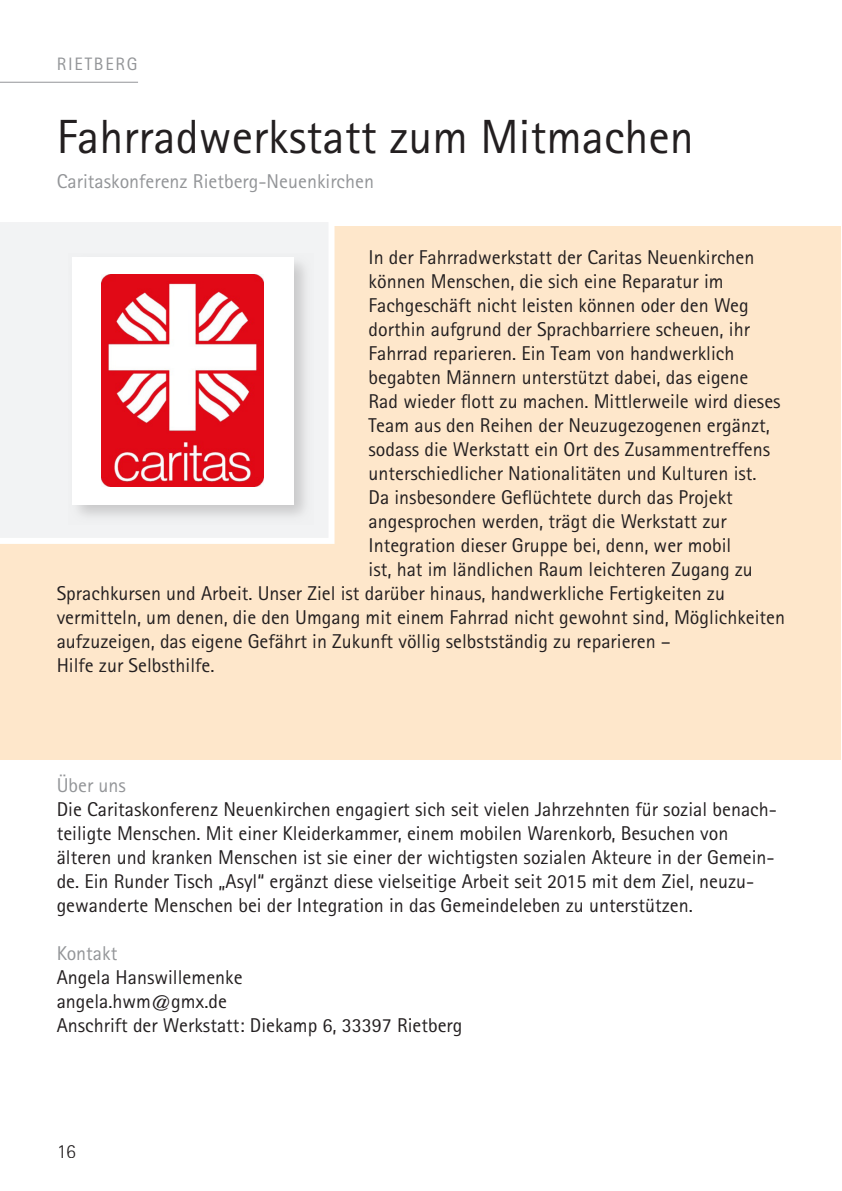
<style>
.page{position:relative;width:842px;height:1191px;background:#fff}
.page>*{position:absolute;margin:0;border:0;box-sizing:border-box;transform-origin:0 0}
.t1{font:48px "Rotis Sans Serif";color:#231f20}
.t2{font:20px/24px "Rotis Sans Serif";color:#231f20}
.t3{font:20px "Rotis Sans Serif";color:#939598}
.t4{font:300 20px "Rotis Sans Serif";color:#231f20}
.t5{font:18px "Rotis Sans Serif";letter-spacing:.1em;color:#939598}
</style>
<div class="page">
<div style="left:0;top:227px;width:840px;height:533px;background:#fee7cb"></div>
<svg style="left:0;top:222px;width:334px;height:322px"></svg>
<hr style="left:0;top:82px;width:138px;height:1px;background:#939598">
<div style="left:68px;top:253px;width:246px;height:272px;background:#231f20;opacity:.2"></div>
<div style="left:72px;top:257px;width:221px;height:247px;background:#fff"></div>
<img style="left:102px;top:274px;width:161px;height:212px">
<p class="t5" style="left:57px;top:54px;width:82px">RIETBERG</p>
<h1 class="t1" style="left:57px;top:108px;width:639px">Fahrradwerkstatt zum Mitmachen</h1>
<p class="t3" style="left:57px;top:170px;width:319px">Caritaskonferenz Rietberg-Neuenkirchen</p>
<p class="t2" style="left:369px;top:245px;width:387px">In der Fahrradwerkstatt der Caritas Neuenkirchen</p>
<p class="t2" style="left:369px;top:269px;width:357px">können Menschen, die sich eine Reparatur im</p>
<p class="t2" style="left:369px;top:293px;width:382px">Fachgeschäft nicht leisten können oder den Weg</p>
<p class="t2" style="left:369px;top:317px;width:383px">dorthin aufgrund der Sprachbarriere scheuen, ihr</p>
<p class="t2" style="left:369px;top:341px;width:367px">Fahrrad reparieren. Ein Team von handwerklich</p>
<p class="t2" style="left:369px;top:365px;width:381px">begabten Männern unterstützt dabei, das eigene</p>
<p class="t2" style="left:369px;top:389px;width:414px">Rad wieder flott zu machen. Mittlerweile wird dieses</p>
<p class="t2" style="left:369px;top:413px;width:403px">Team aus den Reihen der Neuzugezogenen ergänzt,</p>
<p class="t2" style="left:369px;top:437px;width:403px">sodass die Werkstatt ein Ort des Zusammentreffens</p>
<p class="t2" style="left:369px;top:461px;width:390px">unterschiedlicher Nationalitäten und Kulturen ist.</p>
<p class="t2" style="left:369px;top:485px;width:366px">Da insbesondere Geflüchtete durch das Projekt</p>
<p class="t2" style="left:369px;top:509px;width:360px">angesprochen werden, trägt die Werkstatt zur</p>
<p class="t2" style="left:369px;top:533px;width:364px">Integration dieser Gruppe bei, denn, wer mobil</p>
<p class="t2" style="left:369px;top:557px;width:386px">ist, hat im ländlichen Raum leichteren Zugang zu</p>
<p class="t2" style="left:57px;top:581px;width:670px">Sprachkursen und Arbeit. Unser Ziel ist darüber hinaus, handwerkliche Fertigkeiten zu</p>
<p class="t2" style="left:57px;top:605px;width:730px">vermitteln, um denen, die den Umgang mit einem Fahrrad nicht gewohnt sind, Möglichkeiten</p>
<p class="t2" style="left:57px;top:629px;width:616px">aufzuzeigen, das eigene Gefährt in Zukunft völlig selbstständig zu reparieren –</p>
<p class="t2" style="left:57px;top:653px;width:159px">Hilfe zur Selbsthilfe.</p>
<p class="t3" style="left:57px;top:773px;width:71px">Über uns</p>
<p class="t2" style="left:57px;top:797px;width:722px">Die Caritaskonferenz Neuenkirchen engagiert sich seit vielen Jahrzehnten für sozial benach&shy;teiligte Menschen. Mit einer Kleiderkammer, einem mobilen Warenkorb, Besuchen von älteren und kranken Menschen ist sie einer der wichtigsten sozialen Akteure in der Gemein&shy;de. Ein Runder Tisch „Asyl“ ergänzt diese vielseitige Arbeit seit 2015 mit dem Ziel, neuzu&shy;gewanderte Menschen bei der Integration in das Gemeindeleben zu unterstützen.</p>
<p class="t3" style="left:57px;top:941px;width:62px">Kontakt</p>
<p class="t2" style="left:57px;top:965px;width:407px">Angela Hanswillemenke<br>angela.hwm@gmx.de<br>Anschrift der Werkstatt: Diekamp 6, 33397 Rietberg</p>
<p class="t4" style="left:57px;top:1139px;width:21px">16</p>
</div>
